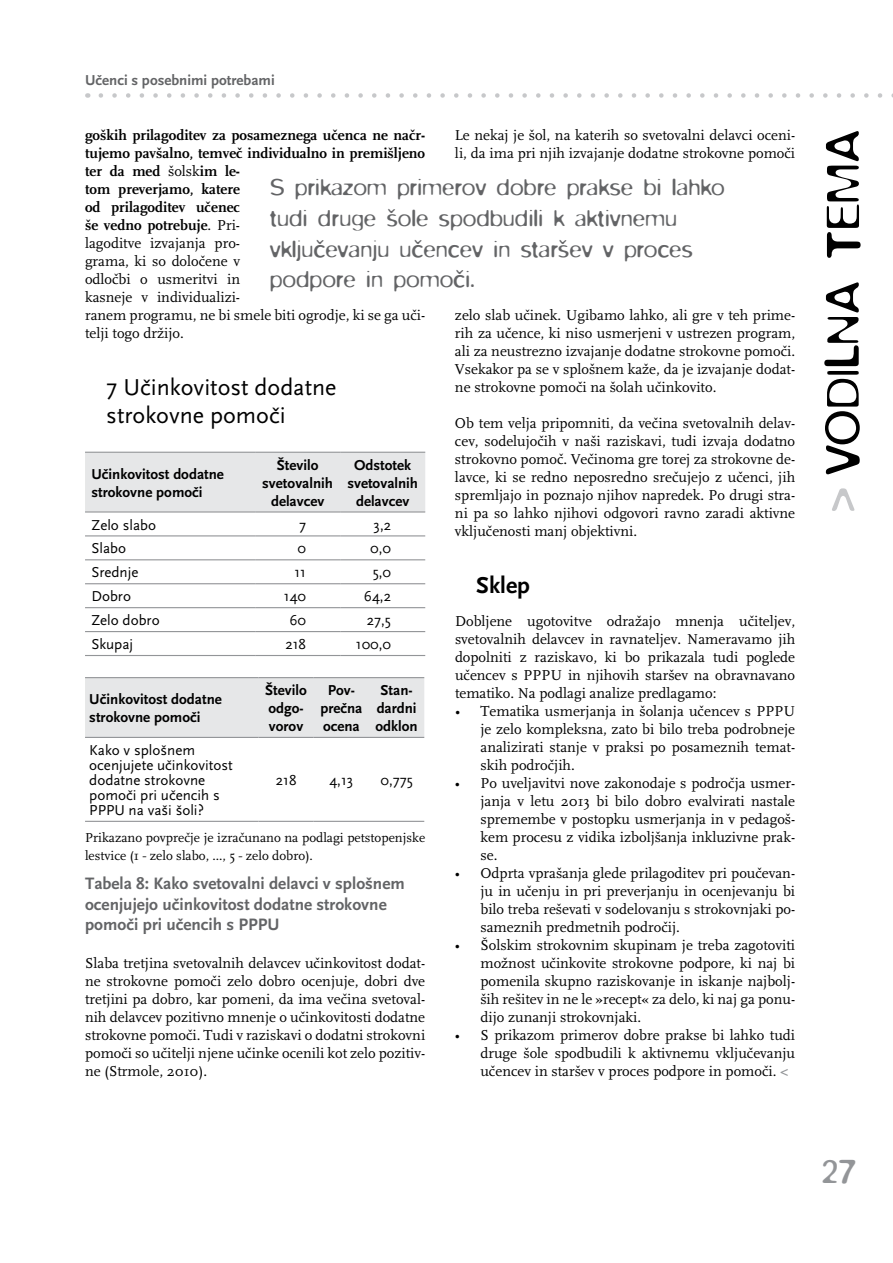
<style>
.page{position:relative;width:893px;height:1263px;background:#fff}
.page>*{position:absolute;margin:0;border:0;box-sizing:border-box;transform-origin:0 0}
.t1{font:300 52.5px "Blur";color:#000}
.t2{font:300 37.5px "Blur";color:#939598}
.t3{font:300 25.5px/30.6px "Blur";color:#636466}
.t4{font:24px/27.8px "AE Scala Sans";color:#000}
.t5{font:700 24px "AE Scala Sans";color:#000}
.t6{font:700 17.25px/20.7px "AE Scala Sans";color:#636466}
.t7{font:15px/18px "AE Scala";color:#000;text-align:justify}
.t8{font:700 15px/18px "AE Scala";color:#000}
.t9{font:700 15px/18px "AE Scala Sans";color:#000;text-align:center}
.t10{font:15px/15px "AE Scala Sans";color:#000}
.t11{font:700 15px "AE Scala Sans";color:#636466}
.t12{font:13.5px/18px "AE Scala";color:#000}
.s1{font-weight:400}
.s2{font-weight:700;color:#939598}
</style>
<div class="page">
<svg style="left:832px;top:488px;width:22px;height:23px"></svg>
<svg style="left:101px;top:93px;width:792px;height:5px"></svg>
<div style="left:85px;top:453px;width:340px;height:58px;background:#e6e7e8"></div>
<hr style="left:85px;top:452px;width:170px;height:1px;background:#939598">
<hr style="left:255px;top:452px;width:85px;height:1px;background:#939598">
<hr style="left:340px;top:452px;width:85px;height:1px;background:#939598">
<hr style="left:85px;top:511px;width:170px;height:1px;background:#939598">
<hr style="left:255px;top:511px;width:85px;height:1px;background:#939598">
<hr style="left:340px;top:511px;width:85px;height:1px;background:#939598">
<hr style="left:85px;top:535px;width:170px;height:1px;background:#939598">
<hr style="left:255px;top:535px;width:85px;height:1px;background:#939598">
<hr style="left:340px;top:535px;width:85px;height:1px;background:#939598">
<hr style="left:85px;top:559px;width:170px;height:1px;background:#939598">
<hr style="left:255px;top:559px;width:85px;height:1px;background:#939598">
<hr style="left:340px;top:559px;width:85px;height:1px;background:#939598">
<hr style="left:85px;top:583px;width:170px;height:1px;background:#939598">
<hr style="left:255px;top:583px;width:85px;height:1px;background:#939598">
<hr style="left:340px;top:583px;width:85px;height:1px;background:#939598">
<hr style="left:85px;top:607px;width:170px;height:1px;background:#939598">
<hr style="left:255px;top:607px;width:85px;height:1px;background:#939598">
<hr style="left:340px;top:607px;width:85px;height:1px;background:#939598">
<hr style="left:85px;top:631px;width:170px;height:1px;background:#939598">
<hr style="left:255px;top:631px;width:85px;height:1px;background:#939598">
<hr style="left:340px;top:631px;width:85px;height:1px;background:#939598">
<hr style="left:85px;top:655px;width:170px;height:1px;background:#939598">
<hr style="left:255px;top:655px;width:85px;height:1px;background:#939598">
<hr style="left:340px;top:655px;width:85px;height:1px;background:#939598">
<div style="left:85px;top:678px;width:339px;height:59px;background:#e6e7e8"></div>
<hr style="left:85px;top:677px;width:173px;height:1px;background:#939598">
<hr style="left:258px;top:677px;width:56px;height:1px;background:#939598">
<hr style="left:314px;top:677px;width:55px;height:1px;background:#939598">
<hr style="left:369px;top:677px;width:55px;height:1px;background:#939598">
<hr style="left:85px;top:737px;width:173px;height:1px;background:#939598">
<hr style="left:258px;top:737px;width:56px;height:1px;background:#939598">
<hr style="left:314px;top:737px;width:55px;height:1px;background:#939598">
<hr style="left:369px;top:737px;width:55px;height:1px;background:#939598">
<hr style="left:85px;top:821px;width:173px;height:1px;background:#939598">
<hr style="left:258px;top:821px;width:56px;height:1px;background:#939598">
<hr style="left:314px;top:821px;width:55px;height:1px;background:#939598">
<hr style="left:369px;top:821px;width:55px;height:1px;background:#939598">
<p class="t11" style="left:85px;top:72px;width:191px">Učenci s posebnimi potrebami</p>
<p class="t7" style="left:455px;top:126px;width:342px">Le nekaj je šol, na katerih so svetovalni delavci oceni&shy;li, da ima pri njih izvajanje dodatne strokovne pomoči</p>
<p class="t8" style="left:85px;top:126px;width:342px">goških prilagoditev za posameznega učenca ne načr&shy;tujemo pavšalno, temveč individualno in premišljeno ter da med <span class="s1">šolsk</span>im le-<br>tom preverjamo, katere<br>od prilagoditev učenec<br>še vedno potrebuje<span class="s1">. Pri-<br>lagoditve izvajanja pro-<br>grama, ki so določene v<br>odločbi o usmeritvi in<br>kasneje v individualizi-<br>ranem programu, ne bi smele biti ogrodje, ki se ga uči&shy;telji togo držijo.</span></p>
<h3 class="t4" style="left:106px;top:374px;width:232px">7 Učinkovitost dodatne strokovne pomoči</h3>
<p class="t9" style="left:91px;top:465px;width:134px;text-align:left">Učinkovitost dodatne strokovne pomoči</p>
<p class="t9" style="left:262px;top:456px;width:72px">Število svetovalnih delavcev</p>
<p class="t9" style="left:347px;top:456px;width:72px">Odstotek svetovalnih delavcev</p>
<p class="t10" style="left:91px;top:517px;width:66px">Zelo slabo</p>
<p class="t10" style="left:299px;top:517px;width:8px">7</p>
<p class="t10" style="left:374px;top:517px;width:19px">3,2</p>
<p class="t10" style="left:91px;top:541px;width:36px">Slabo</p>
<p class="t10" style="left:298px;top:541px;width:10px">0</p>
<p class="t10" style="left:370px;top:541px;width:22px">0,0</p>
<p class="t10" style="left:91px;top:565px;width:49px">Srednje</p>
<p class="t10" style="left:294px;top:565px;width:13px">11</p>
<p class="t10" style="left:373px;top:565px;width:20px">5,0</p>
<p class="t10" style="left:91px;top:589px;width:41px">Dobro</p>
<p class="t10" style="left:284px;top:589px;width:24px">140</p>
<p class="t10" style="left:364px;top:589px;width:29px">64,2</p>
<p class="t10" style="left:91px;top:613px;width:70px">Zelo dobro</p>
<p class="t10" style="left:289px;top:613px;width:18px">60</p>
<p class="t10" style="left:367px;top:613px;width:26px">27,5</p>
<p class="t10" style="left:91px;top:637px;width:43px">Skupaj</p>
<p class="t10" style="left:285px;top:637px;width:22px">218</p>
<p class="t10" style="left:356px;top:637px;width:37px">100,0</p>
<h3 class="t3" style="left:270px;top:172px;width:456px">S prikazom primerov dobre prakse bi lahko tudi druge {ole spodbudili k aktivnemu vklju~evanju u~encev in star{ev v proces podpore in pomo~i.</h3>
<p class="t7" style="left:455px;top:306px;width:342px">zelo slab učinek. Ugibamo lahko, ali gre v teh prime&shy;rih za učence, ki niso usmerjeni v ustrezen program, ali za neustrezno izvajanje dodatne strokovne pomoči.<br>Vsekakor pa se v splošnem kaže, da je izvajanje dodat&shy;ne strokovne pomoči na šolah učinkovito.</p>
<p class="t7" style="left:455px;top:414px;width:342px">Ob tem velja pripomniti, da večina svetovalnih delav&shy;cev, sodelujočih v naši raziskavi, tudi izvaja dodatno strokovno pomoč. Večinoma gre torej za strokovne de&shy;lavce, ki se redno neposredno srečujejo z učenci, jih spremljajo in poznajo njihov napredek. Po drugi stra&shy;ni pa so lahko njihovi odgovori ravno zaradi aktivne vključenosti manj objektivni.</p>
<h3 class="t5" style="left:476px;top:572px;width:55px">Sklep</h3>
<p class="t7" style="left:455px;top:612px;width:342px">Dobljene ugotovitve odražajo mnenja učiteljev, svetovalnih delavcev in ravnateljev. Nameravamo jih dopolniti z raziskavo, ki bo prikazala tudi poglede učencev s PPPU in njihovih staršev na obravnavano tematiko. Na podlagi analize predlagamo:</p>
<p class="t7" style="left:480px;top:702px;width:316px;text-indent:-26px">• Tematika usmerjanja in šolanja učencev s PPPU je zelo kompleksna, zato bi bilo treba podrobneje analizirati stanje v praksi po posameznih temat&shy;skih področjih.</p>
<p class="t7" style="left:480px;top:774px;width:316px;text-indent:-26px">• Po uveljavitvi nove zakonodaje s področja usmer&shy;janja v letu 2013 bi bilo dobro evalvirati nastale spremembe v postopku usmerjanja in v pedagoš&shy;kem procesu z vidika izboljšanja inkluzivne prak&shy;se.</p>
<p class="t7" style="left:480px;top:864px;width:316px;text-indent:-26px">• Odprta vprašanja glede prilagoditev pri poučevan&shy;ju in učenju in pri preverjanju in ocenjevanju bi bilo treba reševati v sodelovanju s strokovnjaki po&shy;sameznih predmetnih področij.</p>
<p class="t7" style="left:480px;top:936px;width:316px;text-indent:-26px">• Šolskim strokovnim skupinam je treba zagotoviti možnost učinkovite strokovne podpore, ki naj bi pomenila skupno raziskovanje in iskanje najbolj&shy;ših rešitev in ne le »recept« za delo, ki naj ga ponu&shy;dijo zunanji strokovnjaki.</p>
<p class="t7" style="left:480px;top:1026px;width:316px;text-indent:-26px">• S prikazom primerov dobre prakse bi lahko tudi druge šole spodbudili k aktivnemu vključevanju učencev in staršev v proces podpore in pomoči. <span class="s2">&lt;</span></p>
<p class="t9" style="left:89px;top:690px;width:134px;text-align:left">Učinkovitost dodatne strokovne pomoči</p>
<p class="t9" style="left:265px;top:681px;width:43px;text-align:left">Število odgo&shy;vorov</p>
<p class="t9" style="left:320px;top:681px;width:44px">Pov&shy;prečna ocena</p>
<p class="t9" style="left:376px;top:681px;width:44px">Stan&shy;dardni odklon</p>
<p class="t10" style="left:89px;top:743px;width:145px">Kako v splošnem ocenjujete učinkovitost dodatne strokovne pomoči pri učencih s<br>PPPU na vaši šoli?</p>
<p class="t10" style="left:276px;top:773px;width:22px">218</p>
<p class="t10" style="left:329px;top:773px;width:25px">4,13</p>
<p class="t10" style="left:380px;top:773px;width:34px">0,775</p>
<p class="t12" style="left:85px;top:828px;width:342px">Prikazano povprečje je izračunano na podlagi petstopenjske lestvice (1 – zelo slabo, ..., 5 – zelo dobro).</p>
<p class="t6" style="left:85px;top:873px;width:321px">Tabela 8: Kako svetovalni delavci v splošnem ocenjujejo učinkovitost dodatne strokovne pomoči pri učencih s PPPU</p>
<p class="t7" style="left:85px;top:954px;width:342px">Slaba tretjina svetovalnih delavcev učinkovitost dodat&shy;ne strokovne pomoči zelo dobro ocenjuje, dobri dve tretjini pa dobro, kar pomeni, da ima večina svetoval&shy;nih delavcev pozitivno mnenje o učinkovitosti dodatne strokovne pomoči. Tudi v raziskavi o dodatni strokovni pomoči so učitelji njene učinke ocenili kot zelo pozitiv&shy;ne (Strmole, 2010).</p>
<h1 class="t1" style="left:813px;top:475px;width:347px;rotate:-90deg">VODILNA TEMA</h1>
<h2 class="t2" style="left:821px;top:1151px;width:37px">27</h2>
</div>
